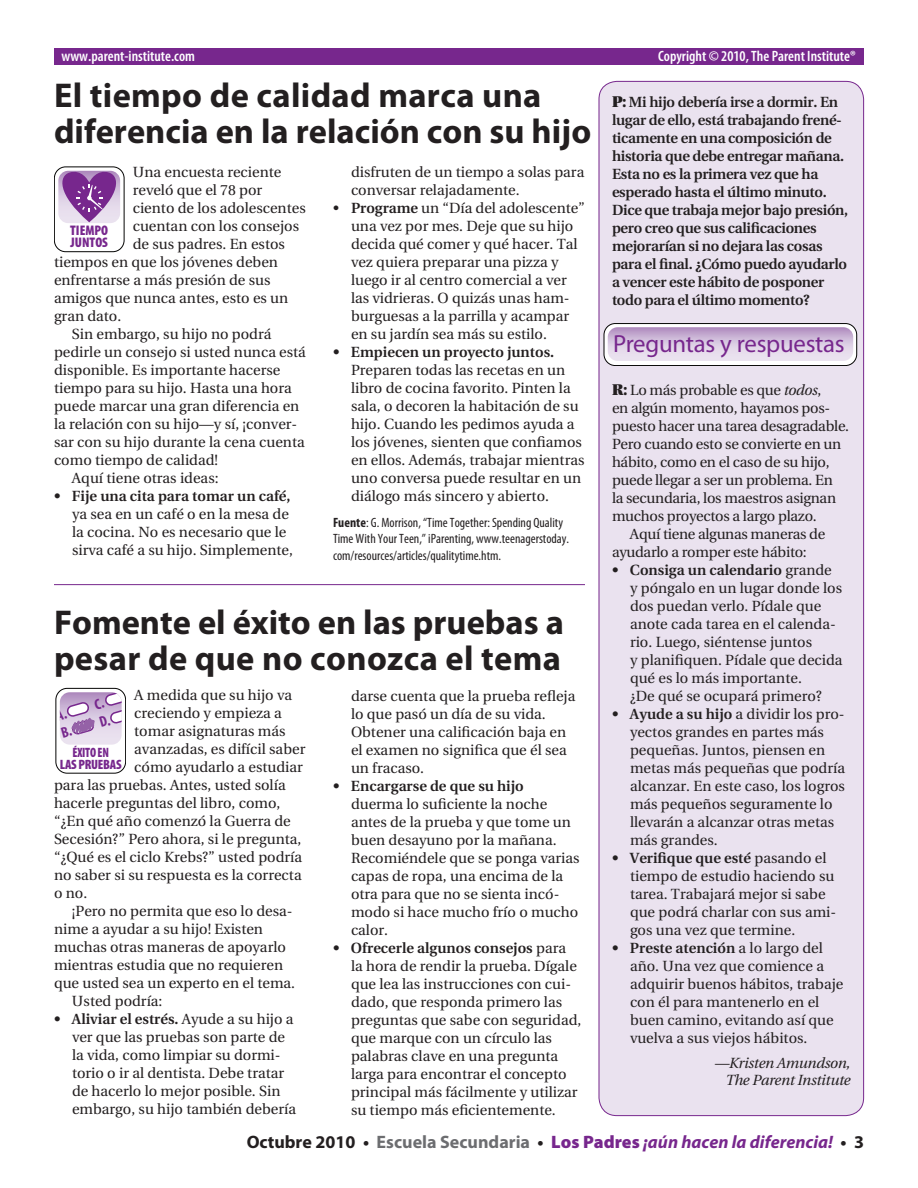
<style>
.page{position:relative;width:918px;height:1188px;background:#fff}
.page>*{position:absolute;margin:0;border:0;box-sizing:border-box;transform-origin:0 0}
._01_Headline{font:700 34.5px/36px "Myriad Pro";color:#231f20}
.t1{font:24.75px "Block Berthold BQ";letter-spacing:-.01em;color:#77278d}
.t2{font:italic 700 18px "Myriad Pro";color:#77278d}
.t3{font:700 condensed 15.15px/18.1px "Myriad Pro";color:#77278d}
.t4{font:600 condensed 15px "Myriad Pro";color:#fff}
._04_Bullet_text{font:14.7px/18px "Utopia";color:#231f20}
._03_Body_text{font:14.7px/18px "Utopia";color:#231f20}
._03_Body_text-2{font:600 14.7px/18px "Utopia";letter-spacing:-.02em;color:#231f20}
._03_Body_text-3{font:14.7px/18px "Utopia";letter-spacing:-.02em;color:#231f20}
._03_Body_text-4{font:italic 14.7px/16.5px "Utopia";letter-spacing:-.02em;color:#231f20;text-align:right}
.t5{font:900 condensed 13.95px/12px "Myriad Pro";color:#77278d}
.t6{font:900 condensed 13.65px/12px "Myriad Pro";letter-spacing:-.02em;color:#77278d;text-align:center;scale:.9 1}
._06_Source{font:condensed 13.5px/16.5px "Myriad Pro";color:#231f20}
.s1{font-family:"Utopia Std Black Headline";font-weight:400;font-size:16.5px}
.s2{font-weight:600}
.s3{font-weight:700}
.s4{font-family:"Utopia Std Black Headline";font-size:16.5px}
.s5{font-style:italic}
.s6{font-style:normal;color:#231f20}
.s7{font-style:normal;color:#6c6d70}
.s8{font-weight:900;font-style:normal}
</style>
<div class="page">
<div style="left:599px;top:81px;width:265px;height:1035px;background:#eae2ef;border-radius:18px"></div>
<div style="left:54px;top:49px;width:810px;height:16px;background:#77278d"></div>
<hr style="left:54px;top:584px;width:531px;height:1px;background:#77278d">
<div style="left:604px;top:324px;width:253px;height:42px;background:#fff;border-radius:11px"></div>
<div style="left:604px;top:323px;width:253px;height:43px;border:1px solid #050504;border-radius:11px"></div>
<svg style="left:608px;top:327px;width:245px;height:34px;background:#d6c5df"></svg>
<div style="left:56px;top:688px;width:70px;height:86px;border:1px solid #050504;border-radius:11px"></div>
<svg style="left:60px;top:692px;width:62px;height:53px;background:#d2bedb"></svg>
<div style="left:54px;top:167px;width:70px;height:85px;border:1px solid #050504;border-radius:11px"></div>
<svg style="left:57px;top:169px;width:65px;height:54px;background:#b084bd"></svg>
<p class="t4" style="left:62px;top:46px;width:135px">www.parent-institute.com</p>
<p class="t4" style="left:658px;top:46px;width:199px">Copyright © 2010, The Parent Institute®</p>
<p class="_01_Headline" style="left:54px;top:76px;width:539px">El tiempo de calidad marca una diferencia en la relación con su hijo</p>
<p class="_03_Body_text-2" style="left:612px;top:93px;width:238px"><span class="s1">P:</span> Mi hijo debería irse a dormir. En lugar de ello, está trabajando frené&shy;ticamente en una composición de historia que debe entregar mañana.<br>Esta no es la primera vez que ha esperado hasta el último minuto.<br>Dice que trabaja mejor bajo presión, pero creo que sus calificaciones mejorarían si no dejara las cosas para el final. ¿Cómo puedo ayudarlo a vencer este hábito de posponer todo para el último momento?</p>
<p class="_04_Bullet_text" style="left:351px;top:164px;width:235px">disfruten de un tiempo a solas para conversar relajadamente.</p>
<p class="_04_Bullet_text" style="left:351px;top:200px;width:236px;text-indent:-18px">• <span class="s2">Programe</span> un “Día del adolescente” una vez por mes. Deje que su hijo decida qué comer y qué hacer. Tal vez quiera preparar una pizza y luego ir al centro comercial a ver las vidrieras. O quizás unas ham&shy;burguesas a la parrilla y acampar en su jardín sea más su estilo.</p>
<p class="_04_Bullet_text" style="left:351px;top:344px;width:235px;text-indent:-18px"><span class="s2">• Empiecen un proyecto juntos.<br></span>Preparen todas las recetas en un libro de cocina favorito. Pinten la sala, o decoren la habitación de su hijo. Cuando les pedimos ayuda a los jóvenes, sienten que confiamos en ellos. Además, trabajar mientras uno conversa puede resultar en un diálogo más sincero y abierto.</p>
<p class="_06_Source" style="left:333px;top:514px;width:238px"><span class="s3">Fuente</span>: G. Morrison, “Time Together: Spending Quality<br>Time With Your Teen,” iParenting, www.teenagerstoday. com/resources/articles/qualitytime.htm.</p>
<p class="_03_Body_text" style="left:133px;top:164px;width:150px">Una encuesta reciente</p>
<p class="_03_Body_text" style="left:133px;top:182px;width:131px">reveló que el 78 por</p>
<p class="_03_Body_text" style="left:133px;top:200px;width:175px">ciento de los adolescentes</p>
<p class="_03_Body_text" style="left:133px;top:218px;width:168px">cuentan con los consejos</p>
<p class="_03_Body_text" style="left:133px;top:236px;width:154px">de sus padres. En estos</p>
<p class="_03_Body_text" style="left:54px;top:254px;width:226px">tiempos en que los jóvenes deben</p>
<p class="_03_Body_text" style="left:54px;top:272px;width:218px">enfrentarse a más presión de sus</p>
<p class="_03_Body_text" style="left:54px;top:290px;width:236px">amigos que nunca antes, esto es un</p>
<p class="_03_Body_text" style="left:54px;top:308px;width:69px">gran dato.</p>
<p class="_03_Body_text" style="left:54px;top:326px;width:253px;text-indent:18px">Sin embargo, su hijo no podrá pedirle un consejo si usted nunca está disponible. Es importante hacerse tiempo para su hijo. Hasta una hora puede marcar una gran diferencia en la relación con su hijo—y sí, ¡conver&shy;sar con su hijo durante la cena cuenta como tiempo de calidad!</p>
<p class="_03_Body_text" style="left:72px;top:470px;width:148px">Aquí tiene otras ideas:</p>
<p class="_04_Bullet_text" style="left:72px;top:488px;width:223px;text-indent:-18px"><span class="s2">• Fije una cita para tomar un café, </span>ya sea en un café o en la mesa de la cocina. No es necesario que le sirva café a su hijo. Simplemente,</p>
<p class="t5" style="left:70px;top:224px;width:39px">TIEMPO<br>JUNTOS</p>
<p class="t1" style="left:613px;top:329px;width:233px">Preguntas y respuestas</p>
<p class="_03_Body_text-3" style="left:612px;top:381px;width:239px"><span class="s4">R:</span> Lo más probable es que <span class="s5">todos</span>,<br>en algún momento, hayamos pos&shy;puesto hacer una tarea desagradable.<br>Pero cuando esto se convierte en un hábito, como en el caso de su hijo, puede llegar a ser un problema. En<br>la secundaria, los maestros asignan muchos proyectos a largo plazo.</p>
<p class="_03_Body_text-3" style="left:612px;top:525px;width:215px;text-indent:18px">Aquí tiene algunas maneras de ayudarlo a romper este hábito:</p>
<p class="_04_Bullet_text" style="left:630px;top:561px;width:214px;text-indent:-18px"><span class="s2">• Consiga un calendario</span> grande y póngalo en un lugar donde los dos puedan verlo. Pídale que anote cada tarea en el calenda&shy;rio. Luego, siéntense juntos<br>y planifiquen. Pídale que decida qué es lo más importante.<br>¿De qué se ocupará primero?</p>
<p class="_04_Bullet_text" style="left:630px;top:705px;width:217px;text-indent:-18px"><span class="s2">• Ayude a su hijo</span> a dividir los pro&shy;yectos grandes en partes más pequeñas. Juntos, piensen en metas más pequeñas que podría alcanzar. En este caso, los logros más pequeños seguramente lo llevarán a alcanzar otras metas más grandes.</p>
<p class="_04_Bullet_text" style="left:630px;top:849px;width:208px;text-indent:-18px"><span class="s2">• Verifique que esté</span> pasando el tiempo de estudio haciendo su tarea. Trabajará mejor si sabe que podrá charlar con sus ami&shy;gos una vez que termine.</p>
<p class="_04_Bullet_text" style="left:630px;top:939px;width:215px;text-indent:-18px"><span class="s2">• Preste atención</span> a lo largo del año. Una vez que comience a adquirir buenos hábitos, trabaje con él para mantenerlo en el buen camino, evitando así que vuelva a sus viejos hábitos.</p>
<p class="_03_Body_text-4" style="left:715px;top:1055px;width:137px">—Kristen Amundson,<br>The Parent Institute</p>
<p class="_01_Headline" style="left:54px;top:603px;width:511px">Fomente el éxito en las pruebas a pesar de que no conozca el tema</p>
<p class="_03_Body_text" style="left:134px;top:687px;width:159px">A medida que su hijo va</p>
<p class="_03_Body_text" style="left:134px;top:705px;width:149px">creciendo y empieza a</p>
<p class="_03_Body_text" style="left:134px;top:723px;width:153px">tomar asignaturas más</p>
<p class="_03_Body_text" style="left:134px;top:741px;width:173px">avanzadas, es difícil saber</p>
<p class="_03_Body_text" style="left:134px;top:759px;width:170px">cómo ayudarlo a estudiar</p>
<p class="_03_Body_text" style="left:54px;top:777px;width:233px">para las pruebas. Antes, usted solía</p>
<p class="_03_Body_text" style="left:54px;top:795px;width:228px">hacerle preguntas del libro, como,</p>
<p class="_03_Body_text" style="left:54px;top:813px;width:238px">“¿En qué año comenzó la Guerra de</p>
<p class="_03_Body_text" style="left:54px;top:831px;width:249px">Secesión?” Pero ahora, si le pregunta,</p>
<p class="_03_Body_text" style="left:54px;top:849px;width:250px">“¿Qué es el ciclo Krebs?” usted podría</p>
<p class="_03_Body_text" style="left:54px;top:867px;width:249px">no saber si su respuesta es la correcta</p>
<p class="_03_Body_text" style="left:54px;top:885px;width:35px">o no.</p>
<p class="_03_Body_text" style="left:72px;top:903px;width:222px">¡Pero no permita que eso lo desa-</p>
<p class="_03_Body_text" style="left:54px;top:921px;width:211px">nime a ayudar a su hijo! Existen</p>
<p class="_03_Body_text" style="left:54px;top:939px;width:233px">muchas otras maneras de apoyarlo</p>
<p class="_03_Body_text" style="left:54px;top:957px;width:231px">mientras estudia que no requieren</p>
<p class="_03_Body_text" style="left:54px;top:975px;width:243px">que usted sea un experto en el tema.</p>
<p class="_03_Body_text" style="left:72px;top:993px;width:92px">Usted podría:</p>
<p class="_04_Bullet_text" style="left:72px;top:1011px;width:226px;text-indent:-18px"><span class="s2">• Aliviar el estrés.</span> Ayude a su hijo a ver que las pruebas son parte de la vida, como limpiar su dormi&shy;torio o ir al dentista. Debe tratar de hacerlo lo mejor posible. Sin embargo, su hijo también debería</p>
<p class="_04_Bullet_text" style="left:351px;top:688px;width:226px">darse cuenta que la prueba refleja lo que pasó un día de su vida.<br>Obtener una calificación baja en el examen no significa que él sea un fracaso.</p>
<p class="_04_Bullet_text" style="left:351px;top:778px;width:230px;text-indent:-18px"><span class="s2">• Encargarse de que su hijo </span>duerma lo suficiente la noche antes de la prueba y que tome un buen desayuno por la mañana.<br>Recomiéndele que se ponga varias capas de ropa, una encima de la otra para que no se sienta incó&shy;modo si hace mucho frío o mucho calor.</p>
<p class="_04_Bullet_text" style="left:351px;top:940px;width:232px;text-indent:-18px"><span class="s2">• Ofrecerle algunos consejos</span> para la hora de rendir la prueba. Dígale que lea las instrucciones con cui&shy;dado, que responda primero las preguntas que sabe con seguridad, que marque con un círculo las palabras clave en una pregunta larga para encontrar el concepto principal más fácilmente y utilizar su tiempo más eficientemente.</p>
<p class="t3" style="left:54px;top:707px;width:12px;rotate:-16deg">A.<br>B.</p>
<p class="t3" style="left:92px;top:696px;width:12px;rotate:-16deg">C.<br>D.</p>
<p class="t6" style="left:60px;top:746px;width:70px">ÉXITO EN<br>LAS PRUEBAS</p>
<p class="t2" style="left:247px;top:1130px;width:619px"><span class="s6">Octubre 2010 •</span> <span class="s7">Escuela Secundaria</span> <span class="s6">•</span> <span class="s8">Los Padres</span> ¡aún hacen la diferencia! <span class="s6">• 3</span></p>
</div>
